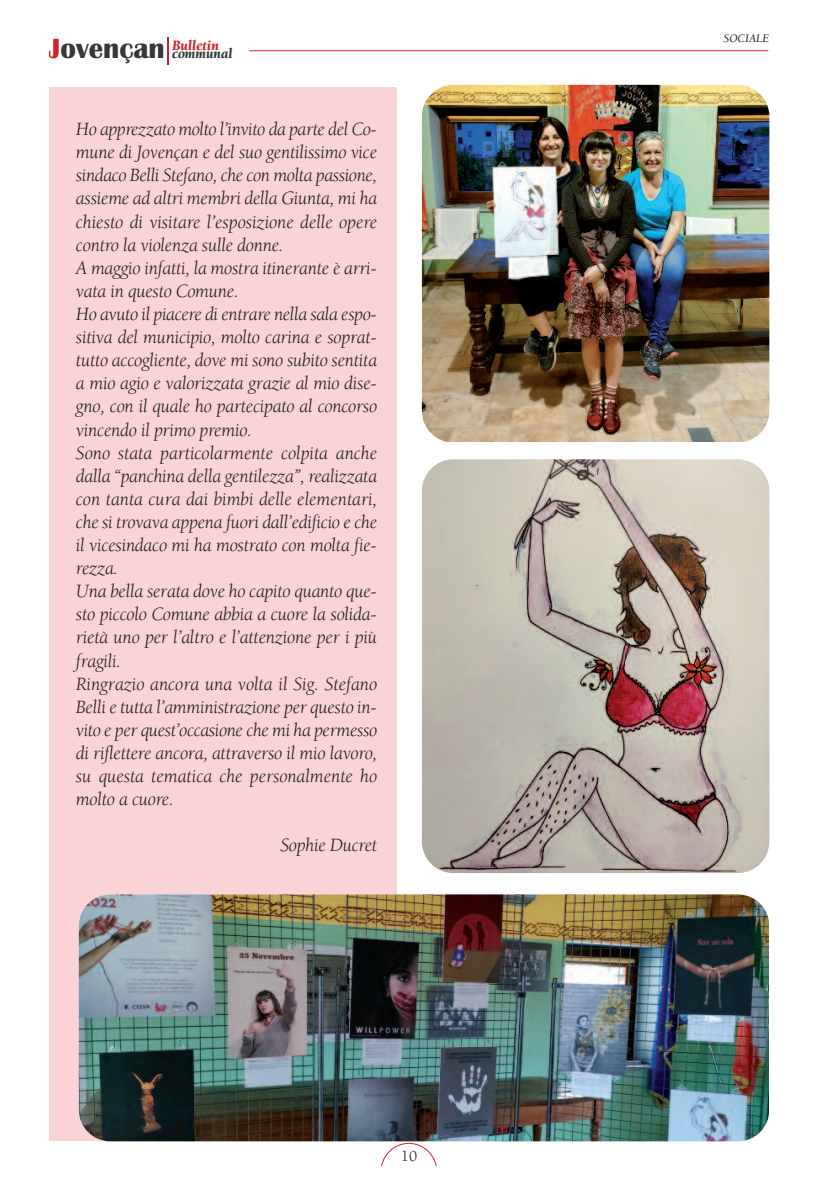
<style>
.page{position:relative;width:819px;height:1191px;background:#fff}
.page>*{position:absolute;margin:0;border:0;box-sizing:border-box;transform-origin:0 0}
.t1{font:italic 19.25px/23.1px "Berkeley";letter-spacing:-.015em;color:#231f20}
.t2{font:15.75px "Berkeley";color:#231f20}
.t3{font:italic 900 14.7px "Berkeley";color:#d22229;scale:.95 1}
.t4{font:italic 900 14.7px "Berkeley";color:#34383a;scale:.95 1}
.t5{font:italic 11.9px "Berkeley";color:#231f20}
.s1{font-family:"Britannic";font-weight:700;font-style:normal;font-size:28.7px}
.s2{font-family:"Britannic";font-weight:700;font-style:normal;font-size:28.7px;color:#34383a}
</style>
<div class="page">
<hr style="left:167px;top:37px;width:2px;height:27px;background:#d22229">
<hr style="left:249px;top:50px;width:519px;height:1px;background:#d22229">
<svg style="left:381px;top:1142px;width:56px;height:24px"></svg>
<img style="left:422px;top:85px;width:347px;height:357px;border-radius:32px">
<img style="left:422px;top:459px;width:347px;height:414px;border-radius:32px">
<div style="left:50px;top:88px;width:347px;height:1053px;background:#fad3d7"></div>
<img style="left:79px;top:894px;width:689px;height:247px;border-radius:32px">
<p class="t3" style="left:49px;top:40px;width:181px"><span class="s1">J</span><span class="s2">ovençan</span> Bulletin</p>
<p class="t4" style="left:172px;top:48px;width:65px">communal</p>
<p class="t1" style="left:76px;top:119px;width:303px">Ho apprezzato molto l’invito da parte del Co&shy;mune di Jovençan e del suo gentilissimo vice sindaco Belli Stefano, che con molta passione, assieme ad altri membri della Giunta, mi ha chiesto di visitare l’esposizione delle opere contro la violenza sulle donne.<br>A maggio infatti, la mostra itinerante è arri&shy;vata in questo Comune.<br>Ho avuto il piacere di entrare nella sala espo&shy;sitiva del municipio, molto carina e soprat&shy;tutto accogliente, dove mi sono subito sentita a mio agio e valorizzata grazie al mio dise&shy;gno, con il quale ho partecipato al concorso vincendo il primo premio.<br>Sono stata particolarmente colpita anche dalla “panchina della gentilezza”, realizzata con tanta cura dai bimbi delle elementari, che si trovava appena fuori dall’edificio e che il vicesindaco mi ha mostrato con molta fie&shy;rezza.<br>Una bella serata dove ho capito quanto que&shy;sto piccolo Comune abbia a cuore la solida&shy;rietà uno per l’altro e l’attenzione per i più fragili.<br>Ringrazio ancora una volta il Sig. Stefano Belli e tutta l’amministrazione per questo in&shy;vito e per quest’occasione che mi ha permesso di riflettere ancora, attraverso il mio lavoro, su questa tematica che personalmente ho molto a cuore.</p>
<p class="t1" style="left:280px;top:835px;width:98px">Sophie Ducret</p>
<p class="t2" style="left:401px;top:1150px;width:18px">10</p>
<p class="t5" style="left:723px;top:34px;width:47px">SOCIALE</p>
</div>
